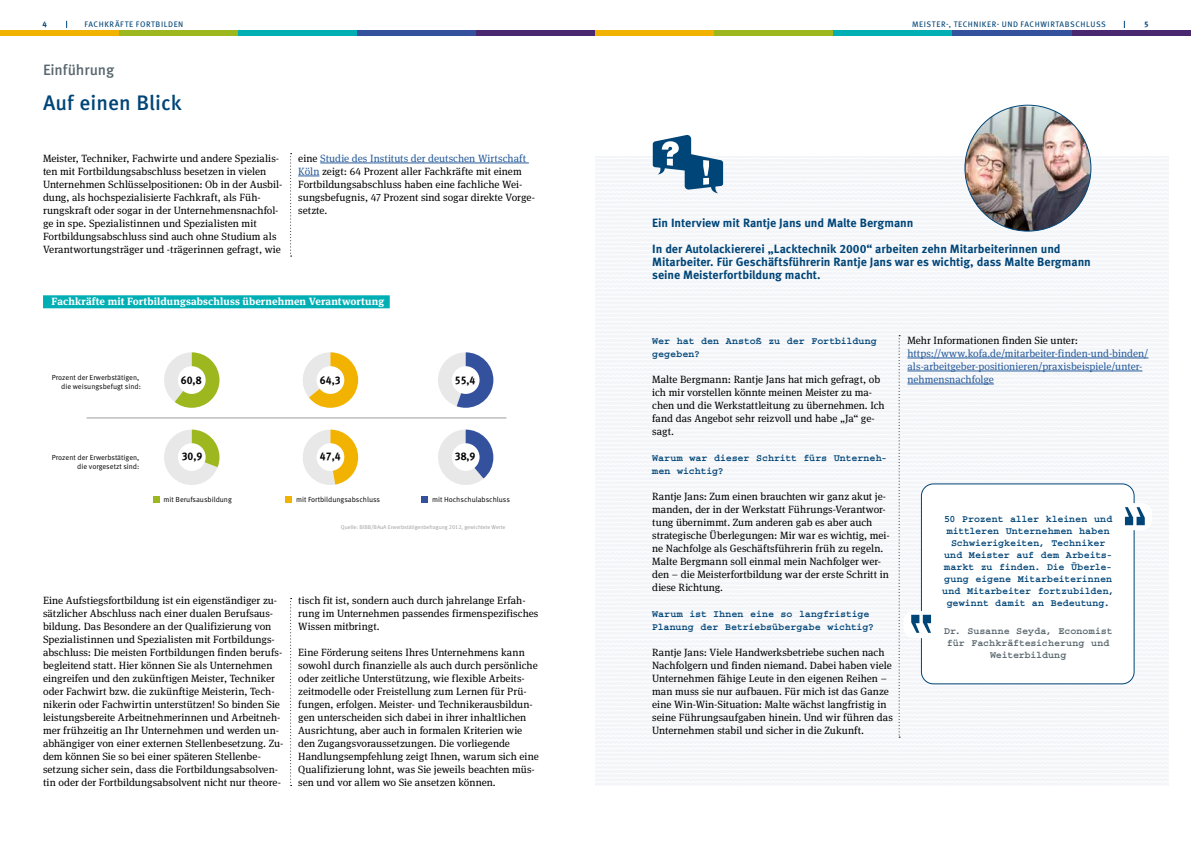
<style>
.page{position:relative;width:1191px;height:842px;background:#fff}
.page>*{position:absolute;margin:0;border:0;box-sizing:border-box;transform-origin:0 0}
.t1{font:500 21px "Meta OT";color:#004577}
.t2{font:500 15px "Meta OT";letter-spacing:-.01em;color:#58666d}
.t3{font:700 12px/26px "Meta OT";letter-spacing:-.005em;color:#004577}
.t4{font:700 11.1px "Meta OT";color:#000;scale:.93 1}
.t5{font:10.5px/13px "Meta Serif OT";letter-spacing:.005em;color:#000}
.t6{font:10.5px/13px "Meta Serif OT";letter-spacing:.005em;color:#275b9b}
.t7{font:700 10.5px "Meta Serif OT";letter-spacing:.005em;color:#fff}
.t8{font:700 10px/12px "Courier Std";letter-spacing:-.005em;color:#004577}
.t9{font:700 10px/12px "Courier Std";letter-spacing:-.005em;color:#58666d;text-align:center}
.t10{font:8px "Meta OT";letter-spacing:.07em;color:#004577}
.t11{font:700 8px "Meta OT";color:#004577}
.t12{font:7.4px/8.9px "Meta OT Norm";color:#000;text-align:right}
.t13{font:5.5px "Meta OT Norm";color:#9d9d9c}
.s1{color:#275b9b}
</style>
<div class="page">
<div style="left:0;top:30px;width:119px;height:6px;background:#f1b300"></div>
<div style="left:119px;top:30px;width:119px;height:6px;background:#9db71f"></div>
<div style="left:238px;top:30px;width:119px;height:6px;background:#00afb4"></div>
<div style="left:357px;top:30px;width:119px;height:6px;background:#34519e"></div>
<div style="left:476px;top:30px;width:119px;height:6px;background:#492771"></div>
<div style="left:595px;top:30px;width:119px;height:6px;background:#f1b300"></div>
<div style="left:714px;top:30px;width:119px;height:6px;background:#9db71f"></div>
<div style="left:833px;top:30px;width:119px;height:6px;background:#00afb4"></div>
<div style="left:952px;top:30px;width:119px;height:6px;background:#34519e"></div>
<div style="left:1071px;top:30px;width:120px;height:6px;background:#492771"></div>
<hr style="left:320px;top:163px;width:209px;height:1px;background:#275b9b">
<svg style="left:298px;top:176px;width:21px;height:1px"></svg>
<div style="left:43px;top:295px;width:347px;height:13px;background:#00afb4"></div>
<svg style="left:290px;top:153px;width:2px;height:104px"></svg>
<svg style="left:290px;top:598px;width:2px;height:188px"></svg>
<div style="left:153px;top:496px;width:7px;height:7px;background:#9db71f"></div>
<div style="left:285px;top:496px;width:7px;height:7px;background:#f1b300"></div>
<div style="left:421px;top:496px;width:7px;height:7px;background:#34519e"></div>
<hr style="left:87px;top:418px;width:419px;height:1px;background:#9d9d9c">
<svg style="left:438px;top:352px;width:55px;height:56px"></svg>
<div style="left:452px;top:366px;width:27px;height:28px;background:#fff;border-radius:50%"></div>
<svg style="left:164px;top:352px;width:55px;height:56px"></svg>
<div style="left:178px;top:366px;width:28px;height:28px;background:#fff;border-radius:50%"></div>
<svg style="left:164px;top:430px;width:55px;height:55px"></svg>
<div style="left:178px;top:443px;width:28px;height:28px;background:#fff;border-radius:50%"></div>
<svg style="left:303px;top:352px;width:55px;height:56px"></svg>
<div style="left:316px;top:366px;width:28px;height:28px;background:#fff;border-radius:50%"></div>
<svg style="left:303px;top:430px;width:55px;height:55px"></svg>
<div style="left:316px;top:443px;width:28px;height:28px;background:#fff;border-radius:50%"></div>
<svg style="left:438px;top:430px;width:55px;height:55px"></svg>
<div style="left:452px;top:443px;width:27px;height:28px;background:#fff;border-radius:50%"></div>
<img style="left:974px;top:107px;width:108px;height:27px">
<svg style="left:595px;top:134px;width:574px;height:652px"></svg>
<p class="t11" style="left:43px;top:20px;width:6px">4</p>
<p class="t10" style="left:85px;top:20px;width:100px">FACHKRÄFTE FORTBILDEN</p>
<p class="t10" style="left:912px;top:20px;width:195px">MEISTER-, TECHNIKER- UND FACHWIRTABSCHLUSS</p>
<p class="t11" style="left:1144px;top:20px;width:5px">5</p>
<h2 class="t2" style="left:43px;top:61px;width:73px">Einführung</h2>
<h1 class="t1" style="left:43px;top:90px;width:140px">Auf einen Blick</h1>
<p class="t5" style="left:43px;top:152px;width:241px">Meister, Techniker, Fachwirte und andere Spezialis&shy;ten mit Fortbildungsabschluss besetzen in vielen Unternehmen Schlüsselpositionen: Ob in der Ausbil&shy;dung, als hochspezialisierte Fachkraft, als Füh&shy;rungskraft oder sogar in der Unternehmensnachfol&shy;ge in spe. Spezialistinnen und Spezialisten mit Fortbildungsabschluss sind auch ohne Studium als Verantwortungsträger und -trägerinnen gefragt, wie</p>
<p class="t5" style="left:298px;top:152px;width:238px">eine <span class="s1">Studie des Instituts der deutschen Wirtschaft Köln</span> zeigt: 64 Prozent aller Fachkräfte mit einem Fortbildungsabschluss haben eine fachliche Wei&shy;sungsbefugnis, 47 Prozent sind sogar direkte Vorge&shy;setzte.</p>
<p class="t7" style="left:52px;top:295px;width:334px">Fachkräfte mit Fortbildungsabschluss übernehmen Verantwortung</p>
<p class="t12" style="left:52px;top:373px;width:91px">Prozent der Erwerbstätigen, die weisungsbefugt sind:</p>
<p class="t4" style="left:181px;top:373px;width:24px">60,8</p>
<p class="t4" style="left:320px;top:373px;width:24px">64,3</p>
<p class="t4" style="left:455px;top:373px;width:24px">55,4</p>
<p class="t12" style="left:52px;top:453px;width:89px">Prozent der Erwerbstätigen, die vorgesetzt sind:</p>
<p class="t4" style="left:182px;top:449px;width:24px">30,9</p>
<p class="t4" style="left:320px;top:449px;width:24px">47,4</p>
<p class="t4" style="left:455px;top:449px;width:24px">38,9</p>
<p class="t12" style="left:163px;top:495px;width:70px">mit Berufsausbildung</p>
<p class="t12" style="left:296px;top:495px;width:86px">mit Fortbildungsabschluss</p>
<p class="t12" style="left:432px;top:495px;width:79px">mit Hochschulabschluss</p>
<p class="t13" style="left:341px;top:524px;width:166px">Quelle: BIBB/BAuA Erwerbstätigenbefragung 2012, gewichtete Werte</p>
<p class="t5" style="left:43px;top:594px;width:242px">Eine Aufstiegsfortbildung ist ein eigenständiger zu&shy;sätzlicher Abschluss nach einer dualen Berufsaus&shy;bildung. Das Besondere an der Qualifizierung von Spezialistinnen und Spezialisten mit Fortbildungs&shy;abschluss: Die meisten Fortbildungen finden berufs&shy;begleitend statt. Hier können Sie als Unternehmen eingreifen und den zukünftigen Meister, Techniker oder Fachwirt bzw. die zukünftige Meisterin, Tech&shy;nikerin oder Fachwirtin unterstützen! So binden Sie leistungsbereite Arbeitnehmerinnen und Arbeitneh&shy;mer frühzeitig an Ihr Unternehmen und werden un&shy;abhängiger von einer externen Stellenbesetzung. Zu&shy;dem können Sie so bei einer späteren Stellenbe&shy;setzung sicher sein, dass die Fortbildungsabsolven&shy;tin oder der Fortbildungsabsolvent nicht nur theore-</p>
<p class="t5" style="left:298px;top:594px;width:242px">tisch fit ist, sondern auch durch jahrelange Erfah&shy;rung im Unternehmen passendes firmenspezifisches<br>Wissen mitbringt.</p>
<p class="t5" style="left:298px;top:646px;width:242px">Eine Förderung seitens Ihres Unternehmens kann sowohl durch finanzielle als auch durch persönliche oder zeitliche Unterstützung, wie flexible Arbeits&shy;zeitmodelle oder Freistellung zum Lernen für Prü&shy;fungen, erfolgen. Meister- und Technikerausbildun&shy;gen unterscheiden sich dabei in ihrer inhaltlichen Ausrichtung, aber auch in formalen Kriterien wie den Zugangsvoraussetzungen. Die vorliegende Handlungsempfehlung zeigt Ihnen, warum sich eine Qualifizierung lohnt, was Sie jeweils beachten müs&shy;sen und vor allem wo Sie ansetzen können.</p>
<p class="t3" style="left:652px;top:210px;width:410px">Ein Interview mit Rantje Jans und Malte Bergmann<br>In der Autolackiererei „Lacktechnik 2000“ arbeiten zehn Mitarbeiterinnen und</p>
<p class="t3" style="left:652px;top:256px;width:440px;line-height:13px">Mitarbeiter. Für Geschäftsführerin Rantje Jans war es wichtig, dass Malte Bergmann seine Meisterfortbildung macht.</p>
<p class="t8" style="left:652px;top:334px;width:226px;line-height:13px">Wer hat den Anstoß zu der Fortbildung gegeben?</p>
<p class="t5" style="left:652px;top:373px;width:234px">Malte Bergmann: Rantje Jans hat mich gefragt, ob ich mir vorstellen könnte meinen Meister zu ma&shy;chen und die Werkstattleitung zu übernehmen. Ich fand das Angebot sehr reizvoll und habe „Ja“ ge&shy;sagt.</p>
<p class="t8" style="left:652px;top:451px;width:236px;line-height:13px">Warum war dieser Schritt fürs Unterneh&shy;men wichtig?</p>
<p class="t5" style="left:652px;top:490px;width:239px">Rantje Jans: Zum einen brauchten wir ganz akut je&shy;manden, der in der Werkstatt Führungs-Verantwor&shy;tung übernimmt. Zum anderen gab es aber auch strategische Überlegungen: Mir war es wichtig, mei&shy;ne Nachfolge als Geschäftsführerin früh zu regeln.<br>Malte Bergmann soll einmal mein Nachfolger wer&shy;den – die Meisterfortbildung war der erste Schritt in diese Richtung.</p>
<p class="t8" style="left:652px;top:607px;width:223px;line-height:13px">Warum ist Ihnen eine so langfristige<br>Planung der Betriebsübergabe wichtig?</p>
<p class="t5" style="left:652px;top:646px;width:242px">Rantje Jans: Viele Handwerksbetriebe suchen nach Nachfolgern und finden niemand. Dabei haben viele Unternehmen fähige Leute in den eigenen Reihen – man muss sie nur aufbauen. Für mich ist das Ganze eine Win-Win-Situation: Malte wächst langfristig in seine Führungsaufgaben hinein. Und wir führen das Unternehmen stabil und sicher in die Zukunft.</p>
<p class="t5" style="left:907px;top:334px;width:172px">Mehr Informationen finden Sie unter:</p>
<p class="t6" style="left:907px;top:347px;width:242px">https://www.kofa.de/mitarbeiter-finden-und-binden/ als-arbeitgeber-positionieren/praxisbeispiele/unter&shy;nehmensnachfolge</p>
<p class="t8" style="left:942px;top:513px;width:174px;text-align:center">50 Prozent aller kleinen und mittleren Unternehmen haben<br>Schwierigkeiten, Techniker und Meister auf dem Arbeits&shy;markt zu finden. Die Überle&shy;gung eigene Mitarbeiterinnen und Mitarbeiter fortzubilden, gewinnt damit an Bedeutung.</p>
<p class="t9" style="left:944px;top:625px;width:170px">Dr. Susanne Seyda, Economist für Fachkräftesicherung und<br>Weiterbildung</p>
</div>
